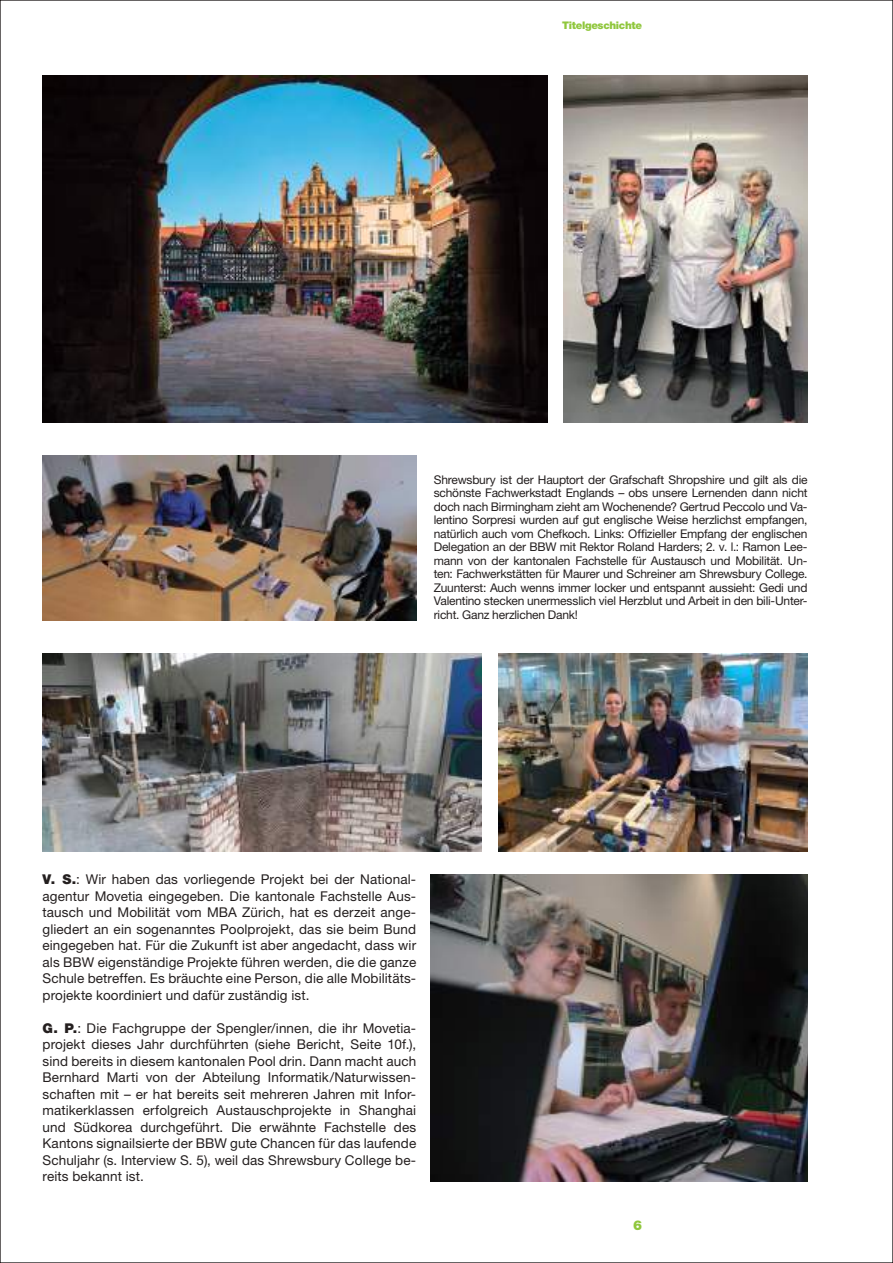
<style>
.page{position:relative;width:893px;height:1263px;background:#fff}
.page>*{position:absolute;margin:0;border:0;box-sizing:border-box;transform-origin:0 0}
.t1{font:13.5px/16.5px "Helvetica Neue LT Std";letter-spacing:.01em;color:#241f1f;text-align:justify}
.t2{font:900 13.5px "Helvetica Neue LT Std";color:#90c73d}
.t3{font:12px/13.5px "Helvetica Neue LT Std";letter-spacing:-.015em;color:#241f1f;text-align:justify}
.t4{font:900 10.5px "Helvetica Neue LT Std";letter-spacing:-.03em;color:#90c73d}
.s1{font-weight:900}
</style>
<div class="page">
<img style="left:43px;top:76px;width:504px;height:346px">
<img style="left:43px;top:653px;width:439px;height:198px">
<img style="left:431px;top:874px;width:377px;height:307px">
<img style="left:499px;top:653px;width:309px;height:198px">
<img style="left:564px;top:76px;width:244px;height:346px">
<img style="left:43px;top:455px;width:374px;height:165px">
<p class="t4" style="left:562px;top:19px;width:81px">Titelgeschichte</p>
<p class="t3" style="left:434px;top:473px;width:375px">Shrewsbury ist der Hauptort der Grafschaft Shropshire und gilt als die schönste Fachwerkstadt Englands – obs unsere Lernenden dann nicht doch nach Birmingham zieht am Wochenende? Gertrud Peccolo und Va&shy;lentino Sorpresi wurden auf gut englische Weise herzlichst empfangen, natürlich auch vom Chefkoch. Links: Offizieller Empfang der englischen Delegation an der BBW mit Rektor Roland Harders; 2. v. l.: Ramon Lee&shy;mann von der kantonalen Fachstelle für Austausch und Mobilität. Un&shy;ten: Fachwerkstätten für Maurer und Schreiner am Shrewsbury College.<br>Zuunterst: Auch wenns immer locker und entspannt aussieht: Gedi und Valentino stecken unermesslich viel Herzblut und Arbeit in den bili-Unter&shy;richt. Ganz herzlichen Dank!</p>
<p class="t1" style="left:43px;top:871px;width:375px"><span class="s1">V. S.</span>: Wir haben das vorliegende Projekt bei der National&shy;agentur Movetia eingegeben. Die kantonale Fachstelle Aus&shy;tausch und Mobilität vom MBA Zürich, hat es derzeit ange&shy;gliedert an ein sogenanntes Poolprojekt, das sie beim Bund eingegeben hat. Für die Zukunft ist aber angedacht, dass wir als BBW eigenständige Projekte führen werden, die die ganze Schule betreffen. Es bräuchte eine Person, die alle Mobilitäts&shy;projekte koordiniert und dafür zuständig ist.</p>
<p class="t1" style="left:43px;top:1019px;width:375px"><span class="s1">G. P.</span>: Die Fachgruppe der Spengler/innen, die ihr Movetia&shy;projekt dieses Jahr durchführten (siehe Bericht, Seite 10f.), sind bereits in diesem kantonalen Pool drin. Dann macht auch Bernhard Marti von der Abteilung Informatik/Naturwissen&shy;schaften mit – er hat bereits seit mehreren Jahren mit Infor&shy;matikerklassen erfolgreich Austauschprojekte in Shanghai und Südkorea durchgeführt. Die erwähnte Fachstelle des Kantons signailsierte der BBW gute Chancen für das laufende Schuljahr (s. Interview S. 5), weil das Shrewsbury College be&shy;reits bekannt ist.</p>
<p class="t2" style="left:633px;top:1217px;width:11px">6</p>
</div>
